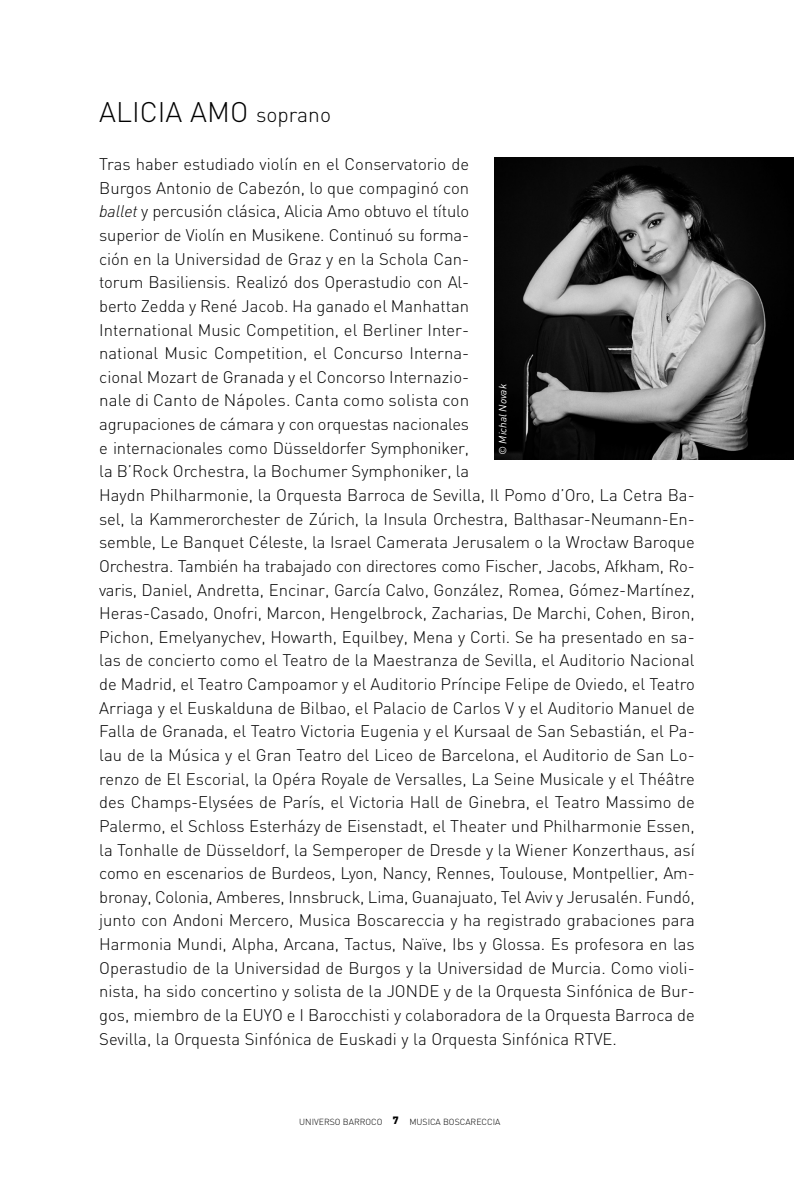
<style>
.page{position:relative;width:794px;height:1191px;background:#fff}
.page>*{position:absolute;margin:0;border:0;box-sizing:border-box;transform-origin:0 0}
.t1{font:300 28px "DIN";color:#000}
.t2{font:300 16.62px/23.6px "DIN";color:#000}
.t3{font:italic 10.5px "DIN";color:#fff}
.t4{font:300 8.75px "DIN";color:#000}
.s1{font-size:21px}
.s2{font-style:italic}
.s3{font-weight:900;font-size:10.5px}
</style>
<div class="page">
<img style="left:494px;top:158px;width:300px;height:302px">
<h1 class="t1" style="left:99px;top:94px;width:233px">ALICIA AMO <span class="s1">soprano</span></h1>
<p class="t2" style="left:99px;top:152px;width:597px">Tras haber estudiado violín en el Conservatorio de<br>Burgos Antonio de Cabezón, lo que compaginó con<br><span class="s2">ballet</span> y percusión clásica, Alicia Amo obtuvo el título<br>superior de Violín en Musikene. Continuó su forma-<br>ción en la Universidad de Graz y en la Schola Can-<br>torum Basiliensis. Realizó dos Operastudio con Al-<br>berto Zedda y René Jacob. Ha ganado el Manhattan<br>International Music Competition, el Berliner Inter-<br>national Music Competition, el Concurso Interna-<br>cional Mozart de Granada y el Concorso Internazio-<br>nale di Canto de Nápoles. Canta como solista con<br>agrupaciones de cámara y con orquestas nacionales<br>e internacionales como Düsseldorfer Symphoniker,<br>la B’Rock Orchestra, la Bochumer Symphoniker, la<br>Haydn Philharmonie, la Orquesta Barroca de Sevilla, Il Pomo d’Oro, La Cetra Ba&shy;sel, la Kammerorchester de Zúrich, la Insula Orchestra, Balthasar-Neumann-En&shy;semble, Le Banquet Céleste, la Israel Camerata Jerusalem o la Wrocław Baroque Orchestra. También ha trabajado con directores como Fischer, Jacobs, Afkham, Ro&shy;varis, Daniel, Andretta, Encinar, García Calvo, González, Romea, Gómez-Martínez, Heras-Casado, Onofri, Marcon, Hengelbrock, Zacharias, De Marchi, Cohen, Biron, Pichon, Emelyanychev, Howarth, Equilbey, Mena y Corti. Se ha presentado en sa&shy;las de concierto como el Teatro de la Maestranza de Sevilla, el Auditorio Nacional de Madrid, el Teatro Campoamor y el Auditorio Príncipe Felipe de Oviedo, el Teatro Arriaga y el Euskalduna de Bilbao, el Palacio de Carlos V y el Auditorio Manuel de Falla de Granada, el Teatro Victoria Eugenia y el Kursaal de San Sebastián, el Pa&shy;lau de la Música y el Gran Teatro del Liceo de Barcelona, el Auditorio de San Lo&shy;renzo de El Escorial, la Opéra Royale de Versalles, La Seine Musicale y el Théâtre des Champs-Elysées de París, el Victoria Hall de Ginebra, el Teatro Massimo de Palermo, el Schloss Esterházy de Eisenstadt, el Theater und Philharmonie Essen, la Tonhalle de Düsseldorf, la Semperoper de Dresde y la Wiener Konzerthaus, así como en escenarios de Burdeos, Lyon, Nancy, Rennes, Toulouse, Montpellier, Am&shy;bronay, Colonia, Amberes, Innsbruck, Lima, Guanajuato, Tel Aviv y Jerusalén. Fundó, junto con Andoni Mercero, Musica Boscareccia y ha registrado grabaciones para Harmonia Mundi, Alpha, Arcana, Tactus, Naïve, Ibs y Glossa. Es profesora en las Operastudio de la Universidad de Burgos y la Universidad de Murcia. Como violi&shy;nista, ha sido concertino y solista de la JONDE y de la Orquesta Sinfónica de Bur&shy;gos, miembro de la EUYO e I Barocchisti y colaboradora de la Orquesta Barroca de Sevilla, la Orquesta Sinfónica de Euskadi y la Orquesta Sinfónica RTVE.</p>
<p class="t3" style="left:496px;top:455px;width:72px;rotate:-90deg">© Michal Novak</p>
<p class="t4" style="left:299px;top:1116px;width:203px">UNIVERSO BARROCO <span class="s3">7</span> MUSICA BOSCARECCIA</p>
</div>
